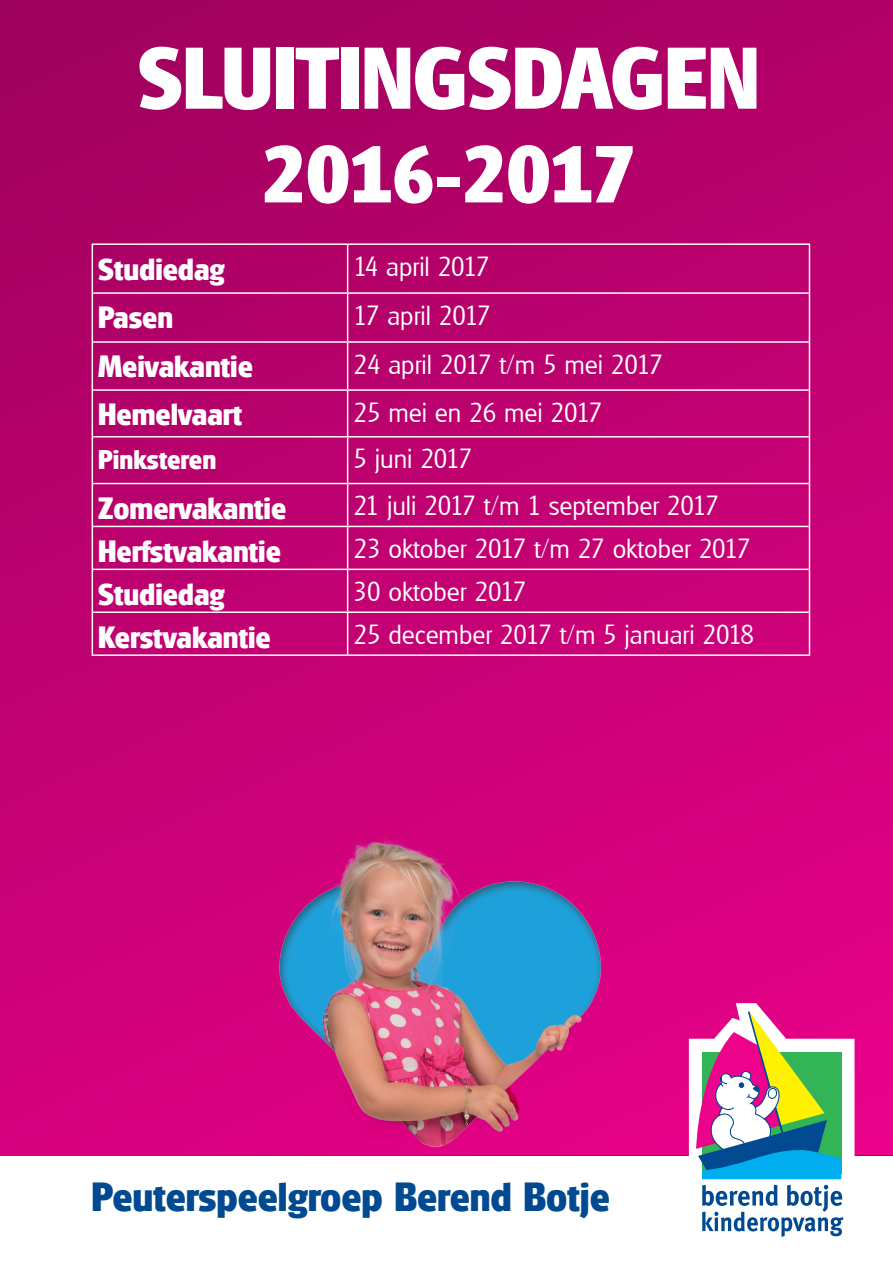
<style>
.page{position:relative;width:893px;height:1263px;background:#fff}
.page>*{position:absolute;margin:0;border:0;box-sizing:border-box;transform-origin:0 0}
.t1{font:700 84.6px "Glasgow";color:#fff}
.t2{font:700 78.15px "Glasgow";letter-spacing:-.02em;color:#fff}
.t3{font:700 39.75px "Glasgow";color:#014990}
.t4{font:700 30px "Glasgow";color:#fff}
.t5{font:300 27px "Glasgow";color:#fff}
.t6{font:700 26.4px "Glasgow";color:#fff}
</style>
<div class="page">
<div style="left:0;top:0;width:893px;height:1184px;background:linear-gradient(to bottom,#a80262,#e00284)"></div>
<div style="left:0;top:1156px;width:893px;height:107px;background:#fff"></div>
<svg style="left:689px;top:1003px;width:165px;height:234px"></svg>
<img style="left:251px;top:783px;width:383px;height:373px">
<img style="left:255px;top:805px;width:373px;height:351px">
<hr style="left:92px;top:243px;width:256px;height:2px;background:#fff">
<hr style="left:348px;top:243px;width:462px;height:2px;background:#fff">
<hr style="left:93px;top:292px;width:255px;height:2px;background:#fff">
<hr style="left:348px;top:292px;width:461px;height:2px;background:#fff">
<hr style="left:93px;top:341px;width:255px;height:2px;background:#fff">
<hr style="left:348px;top:341px;width:461px;height:2px;background:#fff">
<hr style="left:93px;top:389px;width:255px;height:2px;background:#fff">
<hr style="left:348px;top:389px;width:461px;height:2px;background:#fff">
<hr style="left:93px;top:436px;width:255px;height:1px;background:#fff">
<hr style="left:348px;top:436px;width:461px;height:1px;background:#fff">
<hr style="left:93px;top:483px;width:255px;height:1px;background:#fff">
<hr style="left:348px;top:483px;width:461px;height:1px;background:#fff">
<hr style="left:93px;top:526px;width:255px;height:1px;background:#fff">
<hr style="left:348px;top:526px;width:461px;height:1px;background:#fff">
<hr style="left:93px;top:569px;width:255px;height:1px;background:#fff">
<hr style="left:348px;top:569px;width:461px;height:1px;background:#fff">
<hr style="left:93px;top:611px;width:255px;height:2px;background:#fff">
<hr style="left:348px;top:611px;width:461px;height:2px;background:#fff">
<hr style="left:92px;top:654px;width:256px;height:2px;background:#fff">
<hr style="left:348px;top:654px;width:462px;height:2px;background:#fff">
<hr style="left:92px;top:245px;width:1px;height:48px;background:#fff">
<hr style="left:347px;top:245px;width:1px;height:47px;background:#fff">
<hr style="left:809px;top:245px;width:1px;height:48px;background:#fff">
<hr style="left:92px;top:293px;width:1px;height:49px;background:#fff">
<hr style="left:347px;top:294px;width:1px;height:47px;background:#fff">
<hr style="left:809px;top:293px;width:1px;height:49px;background:#fff">
<hr style="left:92px;top:342px;width:1px;height:48px;background:#fff">
<hr style="left:347px;top:343px;width:1px;height:46px;background:#fff">
<hr style="left:809px;top:342px;width:1px;height:48px;background:#fff">
<hr style="left:92px;top:390px;width:1px;height:47px;background:#fff">
<hr style="left:347px;top:391px;width:1px;height:45px;background:#fff">
<hr style="left:809px;top:390px;width:1px;height:47px;background:#fff">
<hr style="left:92px;top:437px;width:1px;height:46px;background:#fff">
<hr style="left:347px;top:437px;width:1px;height:46px;background:#fff">
<hr style="left:809px;top:437px;width:1px;height:46px;background:#fff">
<hr style="left:92px;top:483px;width:1px;height:43px;background:#fff">
<hr style="left:347px;top:484px;width:1px;height:42px;background:#fff">
<hr style="left:809px;top:483px;width:1px;height:43px;background:#fff">
<hr style="left:92px;top:526px;width:1px;height:43px;background:#fff">
<hr style="left:347px;top:527px;width:1px;height:42px;background:#fff">
<hr style="left:809px;top:526px;width:1px;height:43px;background:#fff">
<hr style="left:92px;top:569px;width:1px;height:43px;background:#fff">
<hr style="left:347px;top:570px;width:1px;height:41px;background:#fff">
<hr style="left:809px;top:569px;width:1px;height:43px;background:#fff">
<hr style="left:92px;top:612px;width:1px;height:42px;background:#fff">
<hr style="left:347px;top:613px;width:1px;height:41px;background:#fff">
<hr style="left:809px;top:612px;width:1px;height:42px;background:#fff">
<p class="t1" style="left:138px;top:20px;width:623px">SLUITINGSDAGEN</p>
<p class="t2" style="left:261px;top:121px;width:377px">2016-2017</p>
<p class="t4" style="left:98px;top:248px;width:128px">Studiedag</p>
<p class="t5" style="left:354px;top:248px;width:138px">14 april 2017</p>
<p class="t4" style="left:98px;top:297px;width:76px">Pasen</p>
<p class="t5" style="left:354px;top:297px;width:139px">17 april 2017</p>
<p class="t4" style="left:98px;top:346px;width:156px">Meivakantie</p>
<p class="t5" style="left:354px;top:346px;width:311px">24 april 2017 t/m 5 mei 2017</p>
<p class="t4" style="left:98px;top:394px;width:145px">Hemelvaart</p>
<p class="t5" style="left:354px;top:394px;width:250px">25 mei en 26 mei 2017</p>
<p class="t6" style="left:98px;top:441px;width:120px">Pinksteren</p>
<p class="t5" style="left:354px;top:441px;width:120px">5 juni 2017</p>
<p class="t4" style="left:98px;top:487px;width:189px">Zomervakantie</p>
<p class="t5" style="left:354px;top:488px;width:367px">21 juli 2017 t/m 1 september 2017</p>
<p class="t4" style="left:98px;top:530px;width:184px">Herfstvakantie</p>
<p class="t5" style="left:354px;top:531px;width:399px">23 oktober 2017 t/m 27 oktober 2017</p>
<p class="t4" style="left:98px;top:573px;width:128px">Studiedag</p>
<p class="t5" style="left:354px;top:573px;width:174px">30 oktober 2017</p>
<p class="t4" style="left:98px;top:616px;width:174px">Kerstvakantie</p>
<p class="t5" style="left:354px;top:616px;width:402px">25 december 2017 t/m 5 januari 2018</p>
<p class="t3" style="left:92px;top:1169px;width:520px">Peuterspeelgroep Berend Botje</p>
</div>
